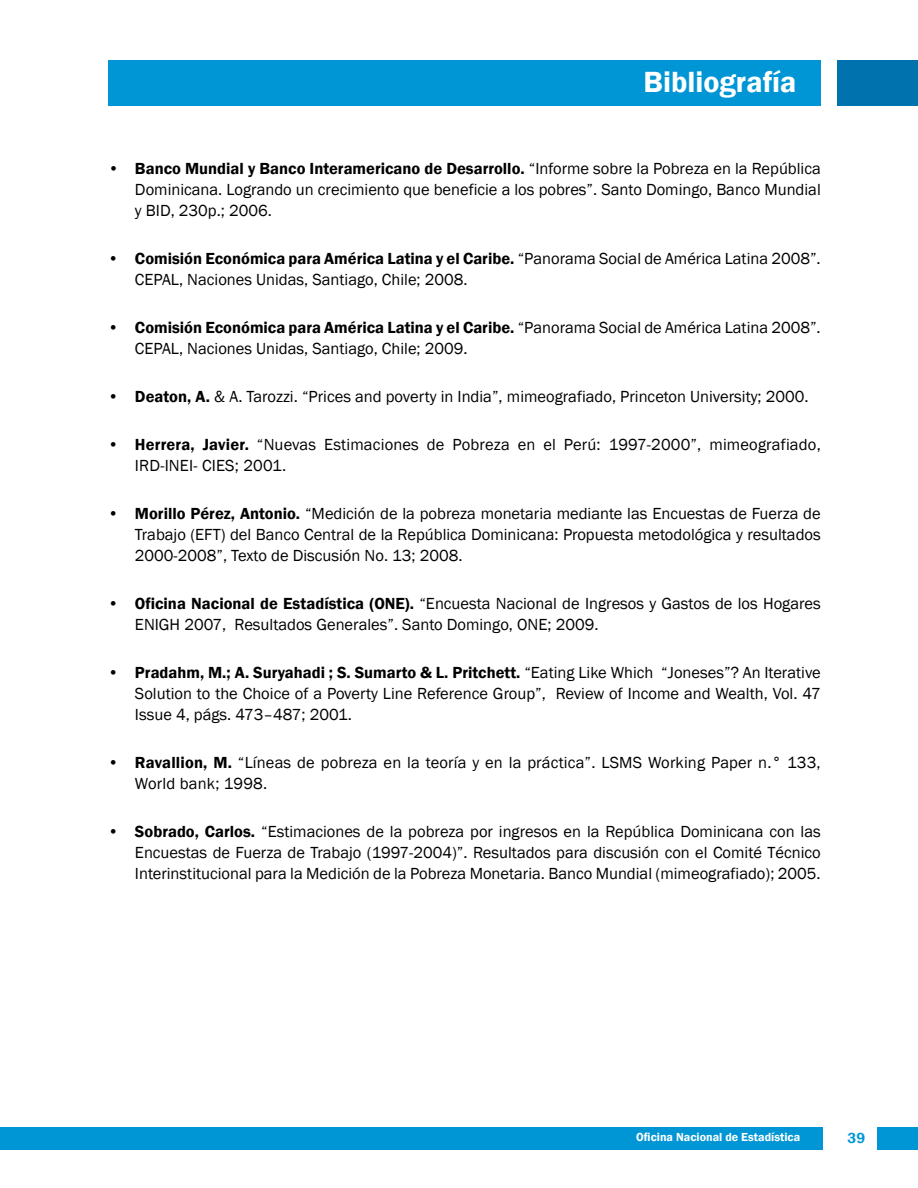
<style>
.page{position:relative;width:918px;height:1188px;background:#fff}
.page>*{position:absolute;margin:0;border:0;box-sizing:border-box;transform-origin:0 0}
.t1{font:600 30px "Franklin Gothic";color:#fff}
.t2{font:16.5px/21px "Franklin Gothic";color:#000}
.t3{font:600 15px "Franklin Gothic";color:#0096d6}
.t4{font:600 12px "Franklin Gothic";color:#fff}
.s1{font-weight:600}
</style>
<div class="page">
<div style="left:837px;top:61px;width:81px;height:45px;background:#0073ae"></div>
<div style="left:108px;top:61px;width:713px;height:45px;background:#0096d6"></div>
<div style="left:0;top:1127px;width:822px;height:23px;background:#0096d6"></div>
<div style="left:878px;top:1127px;width:40px;height:23px;background:#0096d6"></div>
<h1 class="t1" style="left:644px;top:63px;width:154px">Bibliografía</h1>
<p class="t2" style="left:135px;top:158px;width:687px;text-align:justify;text-indent:-27px">• <span class="s1">Banco Mundial y Banco Interamericano de Desarrollo.</span> “Informe sobre la Pobreza en la República Dominicana. Logrando un crecimiento que beneficie a los pobres”. Santo Domingo, Banco Mundial y BID, 230p.; 2006.</p>
<p class="t2" style="left:135px;top:248px;width:687px;text-indent:-27px">• <span class="s1">Comisión Económica para América Latina y el Caribe.</span> “Panorama Social de América Latina 2008”.<br>CEPAL, Naciones Unidas, Santiago, Chile; 2008.</p>
<p class="t2" style="left:135px;top:317px;width:687px;text-indent:-27px">• <span class="s1">Comisión Económica para América Latina y el Caribe.</span> “Panorama Social de América Latina 2008”.<br>CEPAL, Naciones Unidas, Santiago, Chile; 2009.</p>
<p class="t2" style="left:108px;top:386px;width:702px">• <span class="s1">Deaton, A.</span> &amp; A. Tarozzi. “Prices and poverty in India”, mimeografiado, Princeton University; 2000.</p>
<p class="t2" style="left:135px;top:434px;width:687px;text-indent:-27px">• <span class="s1">Herrera, Javier.</span> “Nuevas Estimaciones de Pobreza en el Perú: 1997-2000”, mimeografiado,<br>IRD-INEI- CIES; 2001.</p>
<p class="t2" style="left:135px;top:503px;width:687px;text-align:justify;text-indent:-27px">• <span class="s1">Morillo Pérez, Antonio.</span> “Medición de la pobreza monetaria mediante las Encuestas de Fuerza de Trabajo (EFT) del Banco Central de la República Dominicana: Propuesta metodológica y resultados 2000-2008”, Texto de Discusión No. 13; 2008.</p>
<p class="t2" style="left:135px;top:593px;width:687px;text-indent:-27px">• <span class="s1">Oficina Nacional de Estadística (ONE).</span> “Encuesta Nacional de Ingresos y Gastos de los Hogares<br>ENIGH 2007, Resultados Generales”. Santo Domingo, ONE; 2009.</p>
<p class="t2" style="left:135px;top:662px;width:687px;text-align:justify;text-indent:-27px">• <span class="s1">Pradahm, M.; A. Suryahadi ; S. Sumarto &amp; L. Pritchett.</span> “Eating Like Which “Joneses”? An Iterative Solution to the Choice of a Poverty Line Reference Group”, Review of Income and Wealth, Vol. 47<br>Issue 4, págs. 473–487; 2001.</p>
<p class="t2" style="left:135px;top:752px;width:687px;text-indent:-27px">• <span class="s1">Ravallion, M.</span> “Líneas de pobreza en la teoría y en la práctica”. LSMS Working Paper n.° 133,<br>World bank; 1998.</p>
<p class="t2" style="left:135px;top:821px;width:687px;text-align:justify;text-indent:-27px">• <span class="s1">Sobrado, Carlos.</span> “Estimaciones de la pobreza por ingresos en la República Dominicana con las Encuestas de Fuerza de Trabajo (1997-2004)”. Resultados para discusión con el Comité Técnico Interinstitucional para la Medición de la Pobreza Monetaria. Banco Mundial (mimeografiado); 2005.</p>
<p class="t4" style="left:636px;top:1130px;width:165px">Oficina Nacional de Estadística</p>
<p class="t3" style="left:848px;top:1129px;width:19px">39</p>
</div>
